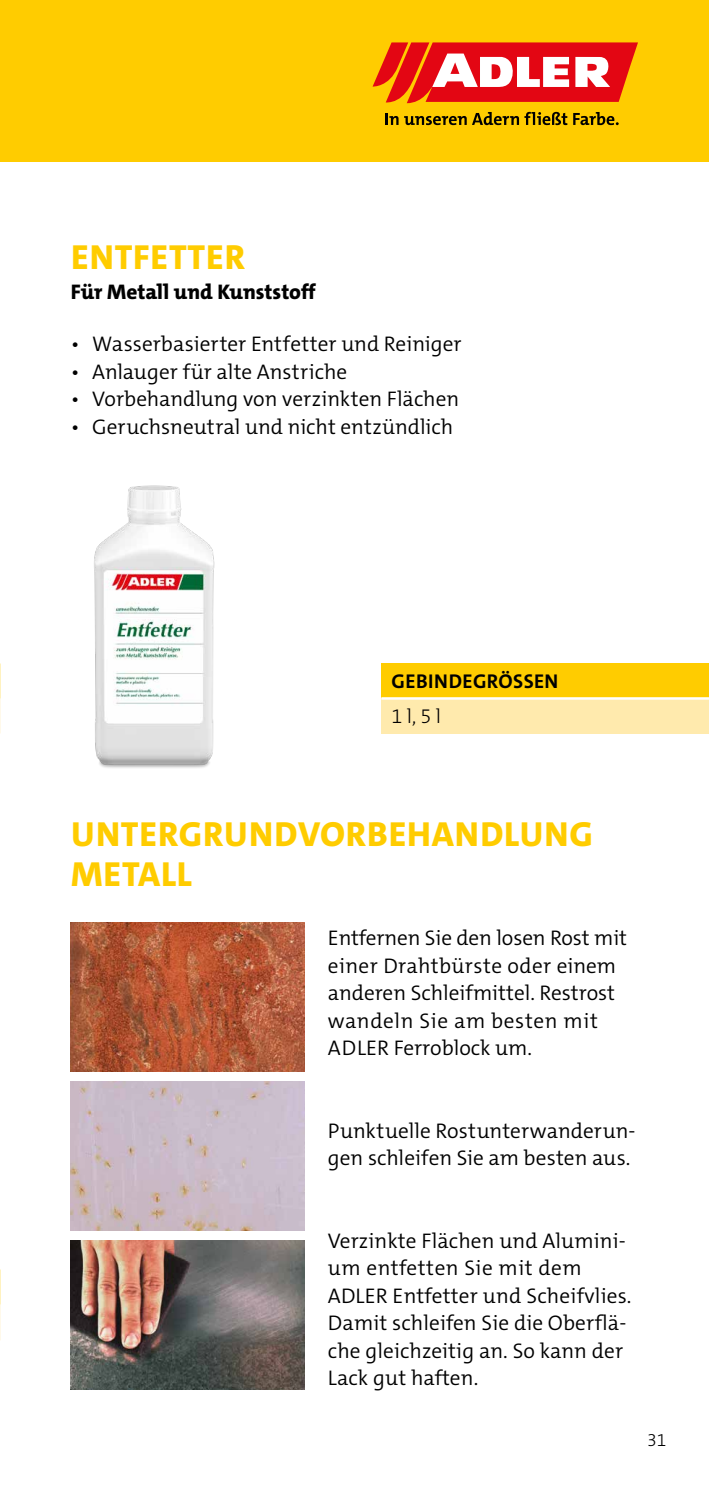
<style>
.page{position:relative;width:709px;height:1489px;background:#fff}
.page>*{position:absolute;margin:0;border:0;box-sizing:border-box;transform-origin:0 0}
.t1{font:800 35px/40px "The Mix C4 s";letter-spacing:.025em;color:#fc0}
.t2{font:300 21.25px/27.5px "The Mix C4 s";letter-spacing:.005em;color:#000}
.t3{font:800 21.25px "The Mix C4 s";color:#000}
.t4{font:700 20px "The Mix C4 s";letter-spacing:.02em;color:#000}
.t5{font:300 20px "The Mix C4 s";color:#000}
.t6{font:300 17.5px "The Mix C4 s";color:#000}
</style>
<div class="page">
<div style="left:0;top:0;width:709px;height:161px;background:#fc0"></div>
<svg style="left:386px;top:113px;width:12px;height:12px"></svg>
<svg style="left:404px;top:112px;width:163px;height:13px"></svg>
<svg style="left:573px;top:112px;width:45px;height:13px"></svg>
<svg style="left:372px;top:42px;width:266px;height:61px"></svg>
<img style="left:71px;top:922px;width:234px;height:149px">
<img style="left:71px;top:1081px;width:234px;height:149px">
<img style="left:71px;top:1240px;width:234px;height:149px">
<div style="left:381px;top:663px;width:328px;height:35px;background:#fc0"></div>
<div style="left:381px;top:698px;width:328px;height:36px;background:#ffeaad"></div>
<hr style="left:381px;top:697px;width:328px;height:2px;background:#fff">
<img style="left:94px;top:485px;width:121px;height:283px">
<h1 class="t1" style="left:71px;top:237px;width:175px">ENTFETTER</h1>
<p class="t3" style="left:71px;top:278px;width:246px">Für Metall und Kunststoff</p>
<p class="t2" style="left:71px;top:330px;width:392px">• Wasserbasierter Entfetter und Reiniger</p>
<p class="t2" style="left:71px;top:358px;width:278px">• Anlauger für alte Anstriche</p>
<p class="t2" style="left:71px;top:385px;width:390px">• Vorbehandlung von verzinkten Flächen</p>
<p class="t2" style="left:71px;top:413px;width:384px">• Geruchsneutral und nicht entzündlich</p>
<p class="t4" style="left:391px;top:668px;width:168px">GEBINDEGRÖSSEN</p>
<p class="t5" style="left:391px;top:703px;width:51px">1 l, 5 l</p>
<h1 class="t1" style="left:71px;top:814px;width:523px">UNTERGRUNDVORBEHANDLUNG<br>METALL</h1>
<p class="t2" style="left:328px;top:924px;width:301px">Entfernen Sie den losen Rost mit einer Drahtbürste oder einem anderen Schleifmittel. Restrost wandeln Sie am besten mit<br>ADLER Ferroblock um.</p>
<p class="t2" style="left:328px;top:1116px;width:309px">Punktuelle Rostunterwanderun&shy;gen schleifen Sie am besten aus.</p>
<p class="t2" style="left:328px;top:1226px;width:305px">Verzinkte Flächen und Alumini&shy;um entfetten Sie mit dem<br>ADLER Entfetter und Scheifvlies.<br>Damit schleifen Sie die Oberflä&shy;che gleichzeitig an. So kann der<br>Lack gut haften.</p>
<p class="t6" style="left:647px;top:1429px;width:21px">31</p>
</div>
